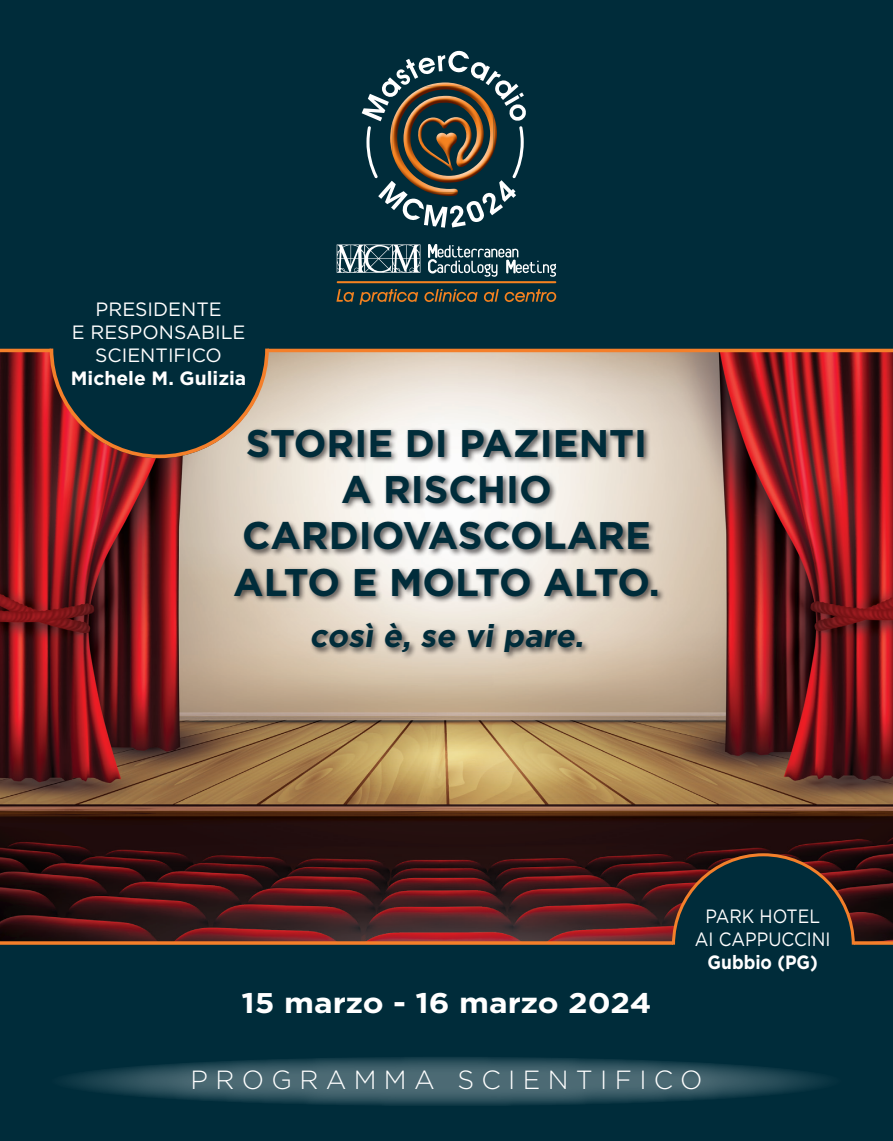
<style>
.page{position:relative;width:893px;height:1141px;background:#002c3a}
.page>*{position:absolute;margin:0;border:0;box-sizing:border-box;transform-origin:0 0}
.t1{font:700 38.5px "Gotham";color:#002c3a}
.t2{font:700 38.5px "Gotham";letter-spacing:-.03em;color:#002c3a}
.t3{font:700 31.5px "Gotham";color:#002c3a}
.t4{font:700 28.53px "Gotham";color:#fff;scale:1.11 1}
.t5{font:300 26.25px "Gotham";letter-spacing:.28em;color:#fff}
.t6{font:19.25px "Gotham";color:#fff}
.t7{font:19.25px/23.1px "Gotham";color:#fff;text-align:center;scale:.9 1}
.t8{font:700 19.25px "Gotham";color:#fff}
.s1{font-weight:700}
</style>
<div class="page">
<img style="left:0;top:352px;width:893px;height:589px">
<hr style="left:0;top:349px;width:893px;height:3px;background:#f47f2a">
<svg style="left:50px;top:1057px;width:793px;height:49px;background:#335560"></svg>
<svg style="left:48px;top:348px;width:223px;height:112px"></svg>
<svg style="left:0;top:941px;width:893px;height:4px;background:#db742a"></svg>
<svg style="left:670px;top:852px;width:186px;height:93px"></svg>
<div style="left:232px;top:427px;width:433px;height:233px;background:#231f20;opacity:.75"></div>
<hr style="left:337px;top:281px;width:219px;height:2px;background:#f58220">
<svg style="left:337px;top:244px;width:83px;height:29px"></svg>
<svg style="left:336px;top:289px;width:220px;height:16px"></svg>
<svg style="left:428px;top:244px;width:128px;height:33px"></svg>
<svg style="left:362px;top:51px;width:164px;height:177px"></svg>
<p class="t6" style="left:96px;top:296px;width:128px">PRESIDENTE</p>
<p class="t6" style="left:72px;top:319px;width:175px">E RESPONSABILE</p>
<p class="t6" style="left:95px;top:343px;width:128px">SCIENTIFICO</p>
<p class="t8" style="left:71px;top:365px;width:177px">Michele M. Gulizia</p>
<p class="t1" style="left:246px;top:418px;width:403px">STORIE DI PAZIENTI</p>
<p class="t1" style="left:341px;top:464px;width:212px">A RISCHIO</p>
<p class="t1" style="left:242px;top:510px;width:410px">CARDIOVASCOLARE</p>
<p class="t2" style="left:233px;top:556px;width:428px">ALTO E MOLTO ALTO.</p>
<p class="t3" style="left:310px;top:615px;width:281px">così è, se vi pare.</p>
<p class="t4" style="left:242px;top:984px;width:371px">15 marzo - 16 marzo 2024</p>
<p class="t7" style="left:705px;top:904px;width:129px">PARK HOTEL</p>
<p class="t7" style="left:695px;top:927px;width:152px">AI CAPPUCCINI<br><span class="s1">Gubbio (PG)</span></p>
<p class="t5" style="left:191px;top:1064px;width:513px">PROGRAMMA SCIENTIFICO</p>
</div>
